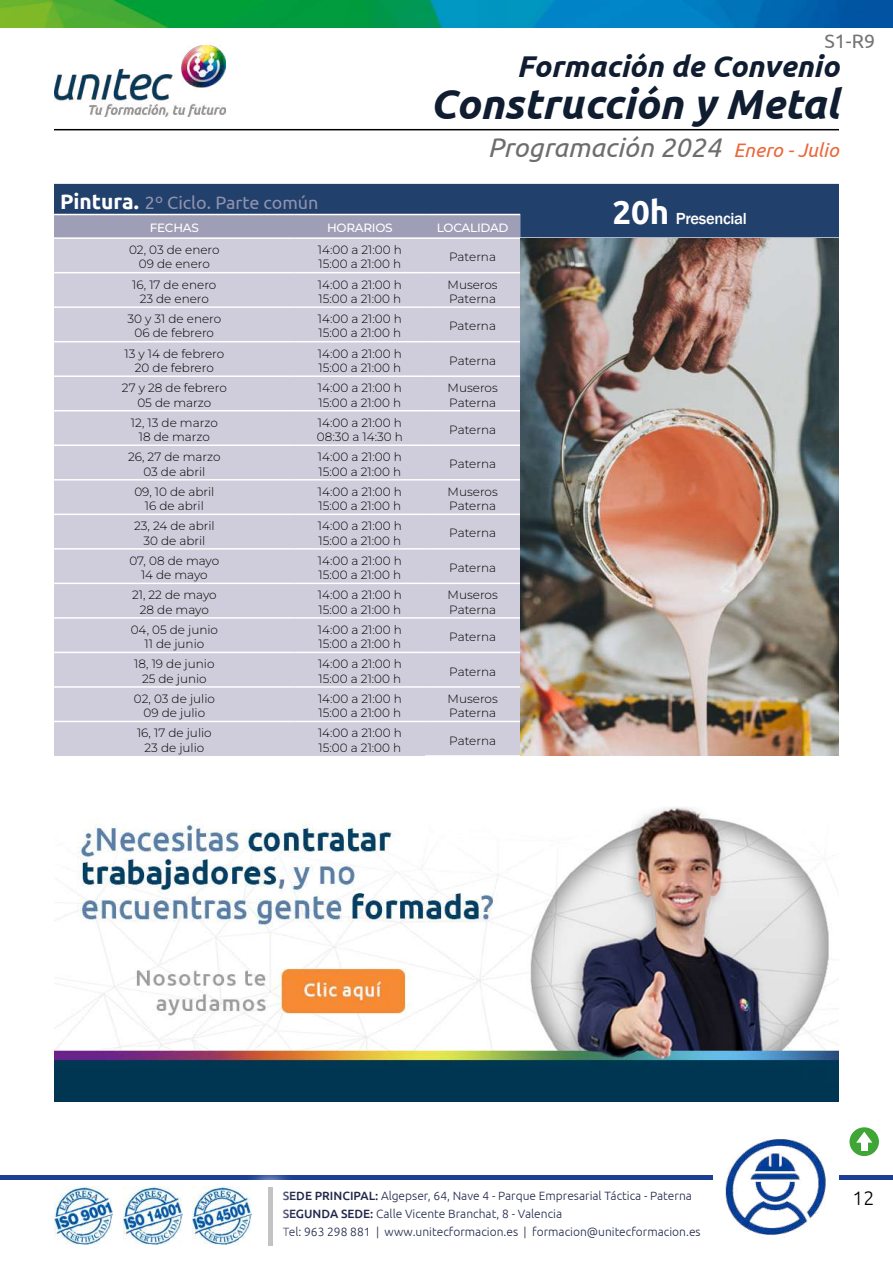
<style>
.page{position:relative;width:893px;height:1263px;background:#fff}
.page>*{position:absolute;margin:0;border:0;box-sizing:border-box;transform-origin:0 0}
.t1{font:italic 700 42px "Ubuntu";color:#101d30}
.t2{font:italic 700 30px "Ubuntu";color:#101d30}
.t3{font:italic 27px "Ubuntu";color:#6e6d6d}
.t4{font:19.5px "Ubuntu";color:#757474}
.t5{font:300 19.5px "Ubuntu";color:#000}
.t6{font:18px "Ubuntu";color:#9192ae}
.t7{font:500 16.5px "Franklin Gothic";letter-spacing:-.02em;color:#fff}
.t8{font:300 12px/14.4px "Montserrat";color:#000}
.t9{font:300 12px/18px "Ubuntu";color:#22284c}
.t10{font:500 12px "Montserrat";letter-spacing:-.02em;color:#fff}
.s1{font-size:19.5px;color:#ec663a}
.s2{font-weight:700;font-size:21px;color:#fff}
.s3{font-family:"Ubuntu";font-weight:700;font-size:33px}
.s4{font-weight:500;color:#21274c}
.s5{font-weight:500}
</style>
<div class="page">
<img style="left:0;top:0;width:893px;height:27px">
<hr style="left:0;top:1175px;width:893px;height:4px;background:#1c3f95">
<div style="left:713px;top:1131px;width:125px;height:111px;background:#fff"></div>
<img style="left:725px;top:1139px;width:101px;height:96px">
<img style="left:54px;top:45px;width:171px;height:71px">
<div style="left:244px;top:1163px;width:52px;height:100px;background:#fff"></div>
<hr style="left:268px;top:1187px;width:4px;height:58px;background:#c3c3c3">
<img style="left:54px;top:1186px;width:59px;height:59px">
<img style="left:123px;top:1186px;width:59px;height:59px">
<img style="left:193px;top:1186px;width:58px;height:59px">
<img style="left:54px;top:806px;width:784px;height:295px">
<hr style="left:54px;top:129px;width:785px;height:1px;background:#000">
<div style="left:849px;top:1127px;width:30px;height:29px;background:#3fa535;border-radius:50%"></div>
<div style="left:861px;top:1140px;width:7px;height:11px;background:#fff"></div>
<svg style="left:856px;top:1132px;width:16px;height:10px"></svg>
<div style="left:54px;top:184px;width:785px;height:53px;background:#22406c"></div>
<div style="left:54px;top:215px;width:466px;height:22px;background:#9f9eb7"></div>
<div style="left:54px;top:239px;width:466px;height:517px;background:#cfcddb"></div>
<hr style="left:54px;top:214px;width:241px;height:1px;background:#fff">
<hr style="left:295px;top:214px;width:130px;height:1px;background:#fff">
<hr style="left:425px;top:214px;width:95px;height:1px;background:#fff">
<hr style="left:54px;top:272px;width:241px;height:1px;background:#fff">
<hr style="left:295px;top:272px;width:130px;height:1px;background:#fff">
<hr style="left:54px;top:306px;width:241px;height:2px;background:#fff">
<hr style="left:295px;top:306px;width:130px;height:2px;background:#fff">
<hr style="left:54px;top:341px;width:241px;height:1px;background:#fff">
<hr style="left:295px;top:341px;width:130px;height:1px;background:#fff">
<hr style="left:54px;top:375px;width:241px;height:2px;background:#fff">
<hr style="left:295px;top:375px;width:130px;height:2px;background:#fff">
<hr style="left:54px;top:410px;width:241px;height:1px;background:#fff">
<hr style="left:295px;top:410px;width:130px;height:1px;background:#fff">
<hr style="left:54px;top:444px;width:241px;height:2px;background:#fff">
<hr style="left:295px;top:444px;width:130px;height:2px;background:#fff">
<hr style="left:295px;top:479px;width:130px;height:1px;background:#fff">
<hr style="left:295px;top:514px;width:130px;height:1px;background:#fff">
<hr style="left:54px;top:548px;width:241px;height:2px;background:#fff">
<hr style="left:295px;top:548px;width:130px;height:2px;background:#fff">
<hr style="left:54px;top:583px;width:241px;height:1px;background:#fff">
<hr style="left:295px;top:583px;width:130px;height:1px;background:#fff">
<hr style="left:54px;top:617px;width:241px;height:2px;background:#fff">
<hr style="left:295px;top:617px;width:130px;height:2px;background:#fff">
<hr style="left:54px;top:652px;width:241px;height:1px;background:#fff">
<hr style="left:295px;top:652px;width:130px;height:1px;background:#fff">
<hr style="left:54px;top:686px;width:241px;height:2px;background:#fff">
<hr style="left:295px;top:686px;width:130px;height:2px;background:#fff">
<hr style="left:54px;top:721px;width:241px;height:1px;background:#fff">
<hr style="left:295px;top:721px;width:130px;height:1px;background:#fff">
<hr style="left:54px;top:479px;width:241px;height:1px;background:#fff">
<hr style="left:54px;top:514px;width:241px;height:1px;background:#fff">
<hr style="left:425px;top:272px;width:95px;height:1px;background:#fff">
<hr style="left:425px;top:306px;width:95px;height:2px;background:#fff">
<hr style="left:425px;top:341px;width:95px;height:1px;background:#fff">
<hr style="left:425px;top:375px;width:95px;height:2px;background:#fff">
<hr style="left:425px;top:410px;width:95px;height:1px;background:#fff">
<hr style="left:425px;top:444px;width:95px;height:2px;background:#fff">
<hr style="left:425px;top:479px;width:95px;height:1px;background:#fff">
<hr style="left:425px;top:514px;width:95px;height:1px;background:#fff">
<hr style="left:425px;top:548px;width:95px;height:2px;background:#fff">
<hr style="left:425px;top:583px;width:95px;height:1px;background:#fff">
<hr style="left:425px;top:617px;width:95px;height:2px;background:#fff">
<hr style="left:425px;top:652px;width:95px;height:1px;background:#fff">
<hr style="left:425px;top:686px;width:95px;height:2px;background:#fff">
<hr style="left:425px;top:721px;width:95px;height:1px;background:#fff">
<hr style="left:425px;top:755px;width:95px;height:2px;background:#fff">
<img style="left:520px;top:239px;width:319px;height:517px">
<h3 class="t4" style="left:824px;top:29px;width:52px">S1-R9</h3>
<h2 class="t2" style="left:517px;top:48px;width:324px">Formación de Convenio</h2>
<h1 class="t1" style="left:430px;top:79px;width:411px">Construcción y Metal</h1>
<h3 class="t3" style="left:488px;top:131px;width:353px">Programación 2024 <span class="s1">Enero - Julio</span></h3>
<h3 class="t6" style="left:60px;top:191px;width:260px"><span class="s2">Pintura.</span> 2º Ciclo. Parte común</h3>
<h3 class="t7" style="left:612px;top:208px;width:136px"><span class="s3">20h</span> Presencial</h3>
<p class="t10" style="left:150px;top:220px;width:51px">FECHAS</p>
<p class="t10" style="left:327px;top:220px;width:67px">HORARIOS</p>
<p class="t10" style="left:437px;top:220px;width:73px">LOCALIDAD</p>
<p class="t8" style="left:129px;top:242px;width:92px;text-align:center">02, 03 de enero<br>09 de enero</p>
<p class="t8" style="left:318px;top:242px;width:85px">14:00 a 21:00 h<br>15:00 a 21:00 h</p>
<p class="t8" style="left:449px;top:249px;width:48px">Paterna</p>
<p class="t8" style="left:132px;top:277px;width:86px;text-align:center">16, 17 de enero<br>23 de enero</p>
<p class="t8" style="left:318px;top:277px;width:85px">14:00 a 21:00 h<br>15:00 a 21:00 h</p>
<p class="t8" style="left:448px;top:277px;width:52px">Museros<br>Paterna</p>
<p class="t8" style="left:127px;top:311px;width:95px;text-align:center">30 y 31 de enero<br>06 de febrero</p>
<p class="t8" style="left:318px;top:311px;width:85px">14:00 a 21:00 h<br>15:00 a 21:00 h</p>
<p class="t8" style="left:449px;top:318px;width:48px">Paterna</p>
<p class="t8" style="left:124px;top:346px;width:101px;text-align:center">13 y 14 de febrero<br>20 de febrero</p>
<p class="t8" style="left:318px;top:346px;width:85px">14:00 a 21:00 h<br>15:00 a 21:00 h</p>
<p class="t8" style="left:449px;top:353px;width:48px">Paterna</p>
<p class="t8" style="left:122px;top:380px;width:106px;text-align:center">27 y 28 de febrero<br>05 de marzo</p>
<p class="t8" style="left:318px;top:380px;width:85px">14:00 a 21:00 h<br>15:00 a 21:00 h</p>
<p class="t8" style="left:448px;top:380px;width:52px">Museros<br>Paterna</p>
<p class="t8" style="left:131px;top:415px;width:88px;text-align:center">12, 13 de marzo<br>18 de marzo</p>
<p class="t8" style="left:317px;top:415px;width:87px">14:00 a 21:00 h<br>08:30 a 14:30 h</p>
<p class="t8" style="left:449px;top:422px;width:48px">Paterna</p>
<p class="t8" style="left:128px;top:449px;width:94px;text-align:center">26, 27 de marzo<br>03 de abril</p>
<p class="t8" style="left:318px;top:449px;width:85px">14:00 a 21:00 h<br>15:00 a 21:00 h</p>
<p class="t8" style="left:449px;top:457px;width:48px">Paterna</p>
<p class="t8" style="left:134px;top:484px;width:82px;text-align:center">09, 10 de abril<br>16 de abril</p>
<p class="t8" style="left:318px;top:484px;width:85px">14:00 a 21:00 h<br>15:00 a 21:00 h</p>
<p class="t8" style="left:448px;top:484px;width:52px">Museros<br>Paterna</p>
<p class="t8" style="left:134px;top:518px;width:82px;text-align:center">23, 24 de abril<br>30 de abril</p>
<p class="t8" style="left:318px;top:518px;width:85px">14:00 a 21:00 h<br>15:00 a 21:00 h</p>
<p class="t8" style="left:449px;top:526px;width:48px">Paterna</p>
<p class="t8" style="left:129px;top:553px;width:91px;text-align:center">07, 08 de mayo<br>14 de mayo</p>
<p class="t8" style="left:318px;top:553px;width:85px">14:00 a 21:00 h<br>15:00 a 21:00 h</p>
<p class="t8" style="left:449px;top:560px;width:48px">Paterna</p>
<p class="t8" style="left:132px;top:587px;width:86px;text-align:center">21, 22 de mayo<br>28 de mayo</p>
<p class="t8" style="left:318px;top:587px;width:85px">14:00 a 21:00 h<br>15:00 a 21:00 h</p>
<p class="t8" style="left:448px;top:587px;width:52px">Museros<br>Paterna</p>
<p class="t8" style="left:131px;top:622px;width:89px;text-align:center">04, 05 de junio<br>11 de junio</p>
<p class="t8" style="left:318px;top:622px;width:85px">14:00 a 21:00 h<br>15:00 a 21:00 h</p>
<p class="t8" style="left:449px;top:629px;width:48px">Paterna</p>
<p class="t8" style="left:134px;top:656px;width:82px;text-align:center">18, 19 de junio<br>25 de junio</p>
<p class="t8" style="left:318px;top:656px;width:85px">14:00 a 21:00 h<br>15:00 a 21:00 h</p>
<p class="t8" style="left:449px;top:664px;width:48px">Paterna</p>
<p class="t8" style="left:134px;top:691px;width:83px;text-align:center">02, 03 de julio<br>09 de julio</p>
<p class="t8" style="left:318px;top:691px;width:85px">14:00 a 21:00 h<br>15:00 a 21:00 h</p>
<p class="t8" style="left:448px;top:691px;width:52px">Museros<br>Paterna</p>
<p class="t8" style="left:137px;top:726px;width:76px;text-align:center">16, 17 de julio<br>23 de julio</p>
<p class="t8" style="left:318px;top:726px;width:85px">14:00 a 21:00 h<br>15:00 a 21:00 h</p>
<p class="t8" style="left:449px;top:733px;width:48px">Paterna</p>
<p class="t9" style="left:283px;top:1187px;width:419px"><span class="s4">SE</span><span class="s5">DE PRINCIPAL:</span> Algepser, 64, Nave 4 - Parque Empresarial Táctica - Paterna<br><span class="s5">SEGUNDA SEDE:</span> Calle Vicente Branchat, 8 - Valencia<br>Tel: 963 298 881 | www.unitecformacion.es | formacion@unitecformacion.es</p>
<h3 class="t5" style="left:853px;top:1186px;width:23px">12</h3>
</div>
